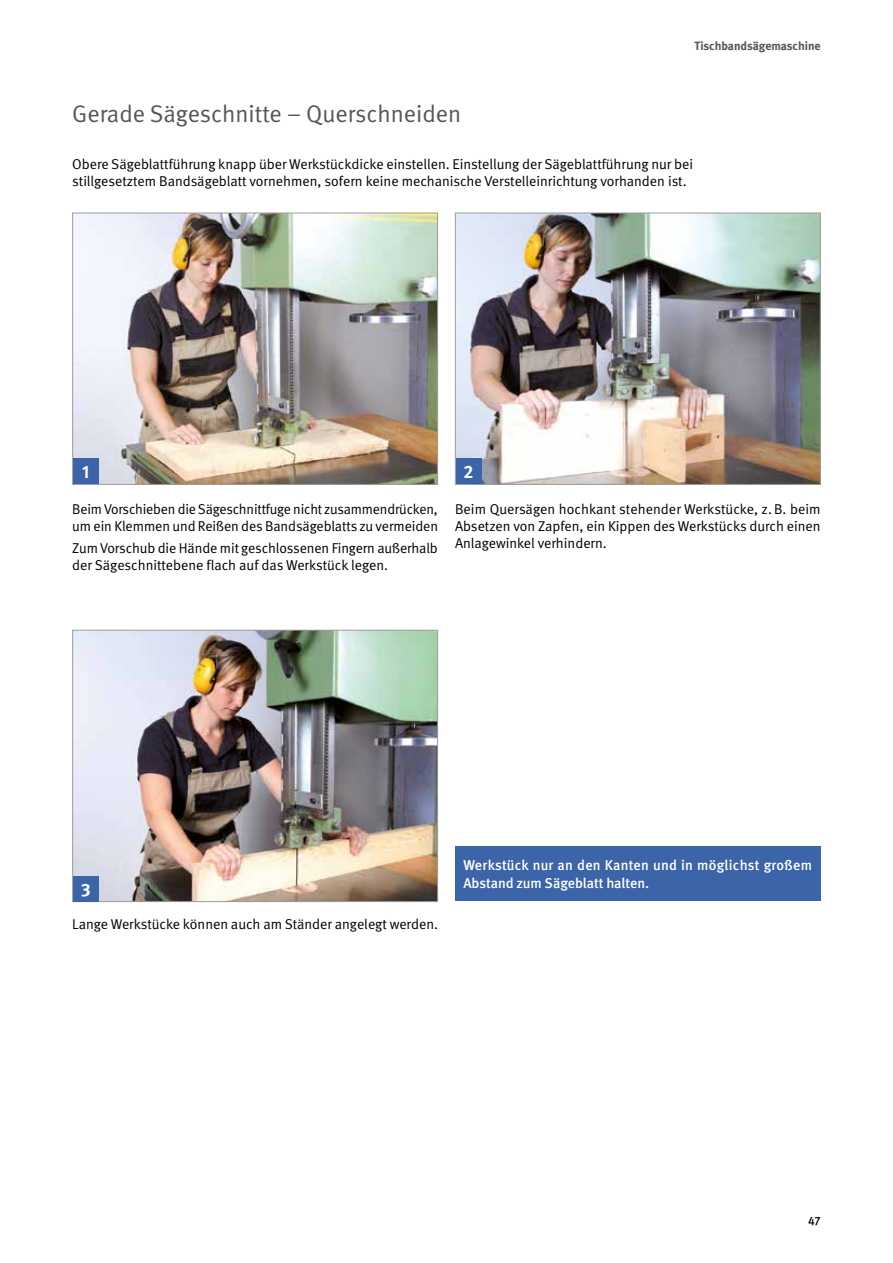
<style>
.page{position:relative;width:893px;height:1263px;background:#fff}
.page>*{position:absolute;margin:0;border:0;box-sizing:border-box;transform-origin:0 0}
.t1{font:24px "DGUV Meta";color:#565656}
.t2{font:700 18px "DGUV Meta";color:#fff}
.t3{font:14.25px/17.1px "DGUV Meta";letter-spacing:-.005em;color:#000}
.t4{font:500 14.25px/18px "DGUV Meta";letter-spacing:.015em;color:#fff}
.t5{font:700 12px "DGUV Meta";letter-spacing:-.005em;color:#565656}
.t6{font:500 12px "DGUV Meta";color:#000}
</style>
<div class="page">
<div style="left:455px;top:847px;width:366px;height:54px;background:#3c64a8"></div>
<img style="left:457px;top:215px;width:362px;height:268px">
<div style="left:455px;top:213px;width:366px;height:272px;border:1px solid #9c9d9d"></div>
<div style="left:456px;top:458px;width:25px;height:26px;background:#3c64a8"></div>
<img style="left:74px;top:215px;width:362px;height:268px">
<div style="left:72px;top:213px;width:366px;height:272px;border:1px solid #9c9d9d"></div>
<div style="left:73px;top:458px;width:26px;height:26px;background:#3c64a8"></div>
<img style="left:74px;top:632px;width:362px;height:268px">
<div style="left:72px;top:630px;width:366px;height:272px;border:1px solid #9c9d9d"></div>
<div style="left:73px;top:876px;width:26px;height:25px;background:#3c64a8"></div>
<p class="t5" style="left:694px;top:39px;width:128px">Tischbandsägemaschine</p>
<h1 class="t1" style="left:72px;top:100px;width:390px">Gerade Sägeschnitte – Querschneiden</h1>
<p class="t3" style="left:72px;top:156px;width:622px">Obere Sägeblattführung knapp über Werkstückdicke einstellen. Einstellung der Sägeblattführung nur bei stillgesetztem Bandsägeblatt vornehmen, sofern keine mechanische Verstelleinrichtung vorhanden ist.</p>
<p class="t2" style="left:82px;top:461px;width:9px">1</p>
<p class="t2" style="left:463px;top:461px;width:12px">2</p>
<p class="t3" style="left:72px;top:501px;width:367px">Beim Vorschieben die Sägeschnittfuge nicht zusammendrücken, um ein Klemmen und Reißen des Bandsägeblatts zu vermeiden</p>
<p class="t3" style="left:72px;top:540px;width:367px">Zum Vorschub die Hände mit geschlossenen Fingern außerhalb der Sägeschnittebene flach auf das Werkstück legen.</p>
<p class="t3" style="left:455px;top:501px;width:367px;text-align:justify">Beim Quersägen hochkant stehender Werkstücke, z. B. beim Absetzen von Zapfen, ein Kippen des Werkstücks durch einen Anlagewinkel verhindern.</p>
<p class="t2" style="left:81px;top:878px;width:11px">3</p>
<p class="t3" style="left:72px;top:916px;width:365px">Lange Werkstücke können auch am Ständer angelegt werden.</p>
<p class="t4" style="left:463px;top:857px;width:350px">Werkstück nur an den Kanten und in möglichst großem<br>Abstand zum Sägeblatt halten.</p>
<p class="t6" style="left:808px;top:1213px;width:14px">47</p>
</div>
